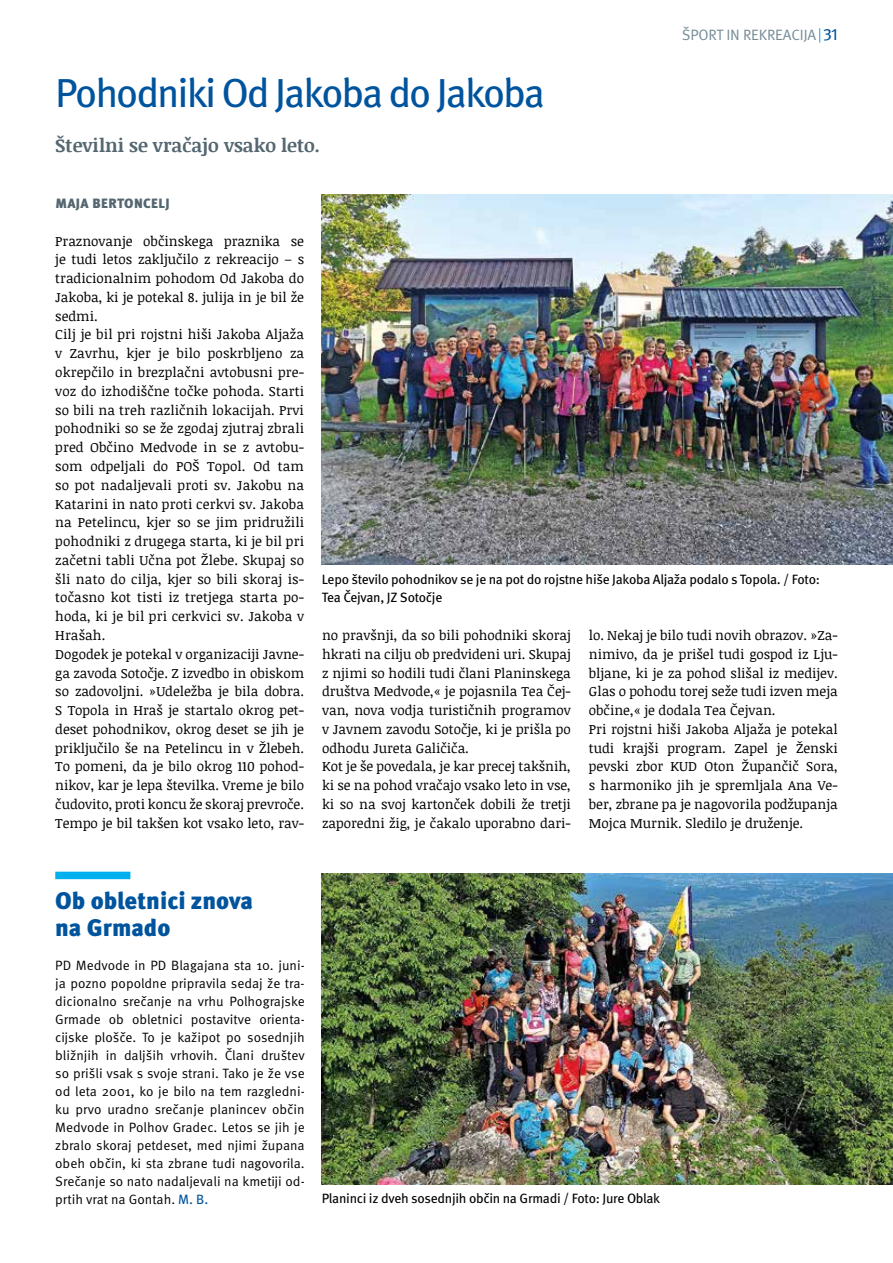
<style>
.page{position:relative;width:893px;height:1263px;background:#fff}
.page>*{position:absolute;margin:0;border:0;box-sizing:border-box;transform-origin:0 0}
.t1{font:40.5px "Meta Pro";letter-spacing:-.05em;color:#00549d}
.t2{font:900 24px/27px "Meta Pro";letter-spacing:-.005em;color:#00549d}
.t3{font:700 18.75px "Noticia Text";color:#546670}
.t4{font:15px "Meta Pro";letter-spacing:-.01em;color:#748a96}
.t5{font:13.5px/18.8px "Noticia Text";color:#000}
.t6{font:13.5px/18px "Meta Pro";color:#000;text-align:justify}
.t7{font:13.5px/18px "Meta Pro";letter-spacing:-.02em;color:#000}
.t8{font:900 13.5px "Meta Pro";letter-spacing:.03em;color:#546670}
.s1{font-size:16.5px;color:#00549d}
.s2{color:#00549d}
</style>
<div class="page">
<svg style="left:819px;top:28px;width:1px;height:15px"></svg>
<img style="left:322px;top:194px;width:571px;height:370px">
<div style="left:55px;top:872px;width:75px;height:7px;background:#00afed"></div>
<img style="left:322px;top:874px;width:571px;height:311px">
<h1 class="t1" style="left:55px;top:67px;width:491px">Pohodniki Od Jakoba do Jakoba</h1>
<h3 class="t3" style="left:55px;top:131px;width:266px">Številni se vračajo vsako leto.</h3>
<p class="t8" style="left:55px;top:195px;width:116px">MAJA BERTONCELJ</p>
<p class="t4" style="left:682px;top:25px;width:157px">ŠPORT IN REKREACIJA <span class="s1">31</span></p>
<p class="t5" style="left:55px;top:231px;width:250px">Praznovanje občinskega praznika se je tudi letos zaključilo z rekreacijo – s tradicionalnim pohodom Od Jakoba do Jakoba, ki je potekal 8. julija in je bil že sedmi.<br>Cilj je bil pri rojstni hiši Jakoba Aljaža v Zavrhu, kjer je bilo poskrbljeno za okrepčilo in brezplačni avtobusni pre&shy;voz do izhodiščne točke pohoda. Starti so bili na treh različnih lokacijah. Prvi pohodniki so se že zgodaj zjutraj zbrali pred Občino Medvode in se z avtobu&shy;som odpeljali do POŠ Topol. Od tam so pot nadaljevali proti sv. Jakobu na Katarini in nato proti cerkvi sv. Jakoba na Petelincu, kjer so se jim pridružili pohodniki z drugega starta, ki je bil pri začetni tabli Učna pot Žlebe. Skupaj so šli nato do cilja, kjer so bili skoraj is&shy;točasno kot tisti iz tretjega starta po&shy;hoda, ki je bil pri cerkvici sv. Jakoba v Hrašah.<br>Dogodek je potekal v organizaciji Javne&shy;ga zavoda Sotočje. Z izvedbo in obiskom so zadovoljni. »Udeležba je bila dobra.<br>S Topola in Hraš je startalo okrog pet&shy;deset pohodnikov, okrog deset se jih je priključilo še na Petelincu in v Žlebeh.<br>To pomeni, da je bilo okrog 110 pohod&shy;nikov, kar je lepa številka. Vreme je bilo čudovito, proti koncu že skoraj prevroče.<br>Tempo je bil takšen kot vsako leto, rav-</p>
<p class="t7" style="left:322px;top:570px;width:500px">Lepo število pohodnikov se je na pot do rojstne hiše Jakoba Aljaža podalo s Topola. / Foto:<br>Tea Čejvan, JZ Sotočje</p>
<p class="t5" style="left:322px;top:625px;width:250px">no pravšnji, da so bili pohodniki skoraj hkrati na cilju ob predvideni uri. Skupaj z njimi so hodili tudi člani Planinskega društva Medvode,« je pojasnila Tea Čej&shy;van, nova vodja turističnih programov v Javnem zavodu Sotočje, ki je prišla po odhodu Jureta Galičiča.<br>Kot je še povedala, je kar precej takšnih, ki se na pohod vračajo vsako leto in vse, ki so na svoj kartonček dobili že tretji zaporedni žig, je čakalo uporabno dari-</p>
<p class="t5" style="left:589px;top:625px;width:250px">lo. Nekaj je bilo tudi novih obrazov. »Za&shy;nimivo, da je prišel tudi gospod iz Lju&shy;bljane, ki je za pohod slišal iz medijev.<br>Glas o pohodu torej seže tudi izven meja občine,« je dodala Tea Čejvan.<br>Pri rojstni hiši Jakoba Aljaža je potekal tudi krajši program. Zapel je Ženski pevski zbor KUD Oton Župančič Sora, s harmoniko jih je spremljala Ana Ve&shy;ber, zbrane pa je nagovorila podžupanja Mojca Murnik. Sledilo je druženje.</p>
<h2 class="t2" style="left:55px;top:888px;width:199px">Ob obletnici znova na Grmado</h2>
<p class="t6" style="left:55px;top:956px;width:251px">PD Medvode in PD Blagajana sta 10. juni&shy;ja pozno popoldne pripravila sedaj že tra&shy;dicionalno srečanje na vrhu Polhograjske Grmade ob obletnici postavitve orienta&shy;cijske plošče. To je kažipot po sosednjih bližnjih in daljših vrhovih. Člani društev so prišli vsak s svoje strani. Tako je že vse od leta 2001, ko je bilo na tem razgledni&shy;ku prvo uradno srečanje planincev občin Medvode in Polhov Gradec. Letos se jih je zbralo skoraj petdeset, med njimi župana obeh občin, ki sta zbrane tudi nagovorila.<br>Srečanje so nato nadaljevali na kmetiji od&shy;prtih vrat na Gontah. <span class="s2">M. B.</span></p>
<p class="t7" style="left:322px;top:1190px;width:340px">Planinci iz dveh sosednjih občin na Grmadi / Foto: Jure Oblak</p>
</div>
